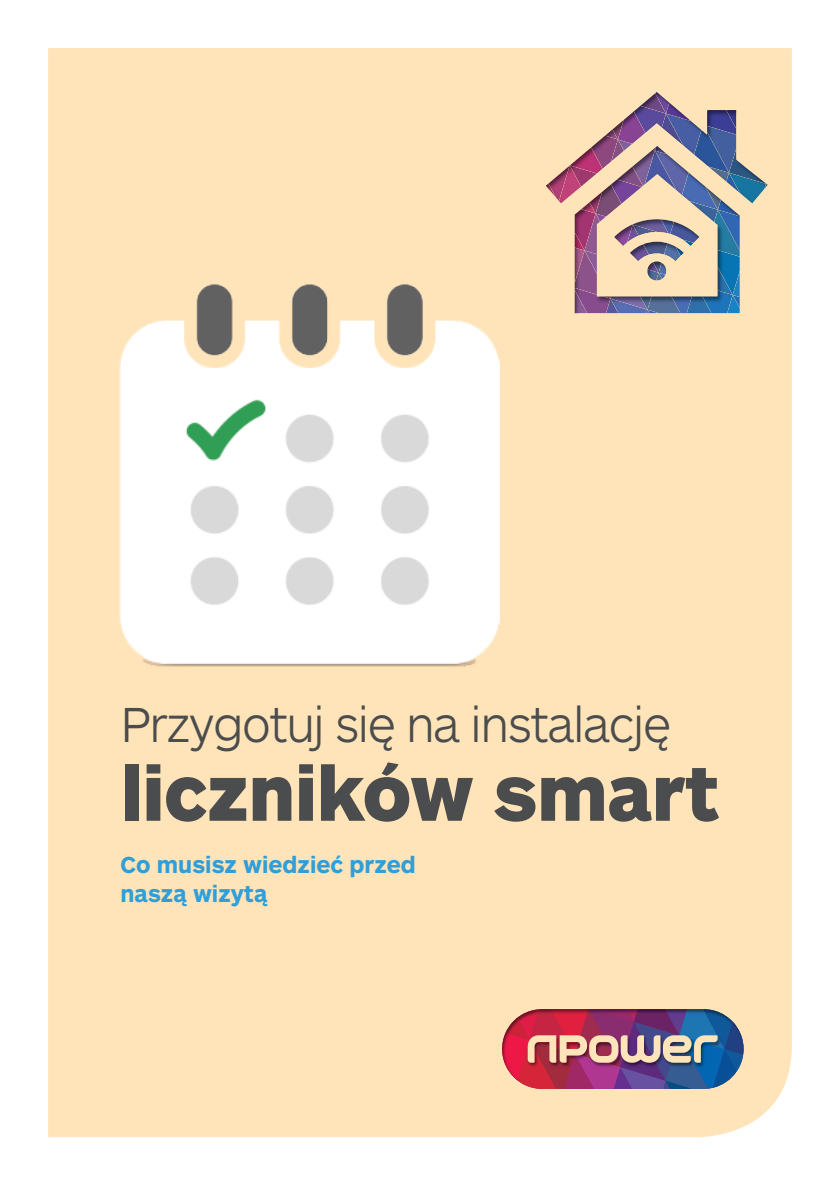
<style>
.page{position:relative;width:840px;height:1191px;background:#fff}
.page>*{position:absolute;margin:0;border:0;box-sizing:border-box;transform-origin:0 0}
.t1{font:900 79.2px "ARS Maquette Pro";letter-spacing:-.005em;color:#4b4c4d;scale:.95 1}
.t2{font:300 51.2px "ARS Maquette Pro";letter-spacing:-.03em;color:#4b4c4d;scale:.95 1}
.t3{font:700 24px/28.8px "ARS Maquette Pro";color:#309ed8;scale:.95 1}
</style>
<div class="page">
<div style="left:48px;top:48px;width:743px;height:1089px;background:#fee4b8"></div>
<svg style="left:502px;top:1009px;width:241px;height:79px;background:#915c7d"></svg>
<div style="left:544px;top:91px;width:224px;height:224px;background:#231f20;opacity:.55"></div>
<img style="left:111px;top:271px;width:388px;height:401px">
<p class="t2" style="left:120px;top:691px;width:580px">Przygotuj się na instalację</p>
<p class="t1" style="left:120px;top:741px;width:631px">liczników smart</p>
<p class="t3" style="left:120px;top:849px;width:312px">Co musisz wiedzieć przed naszą wizytą</p>
</div>
